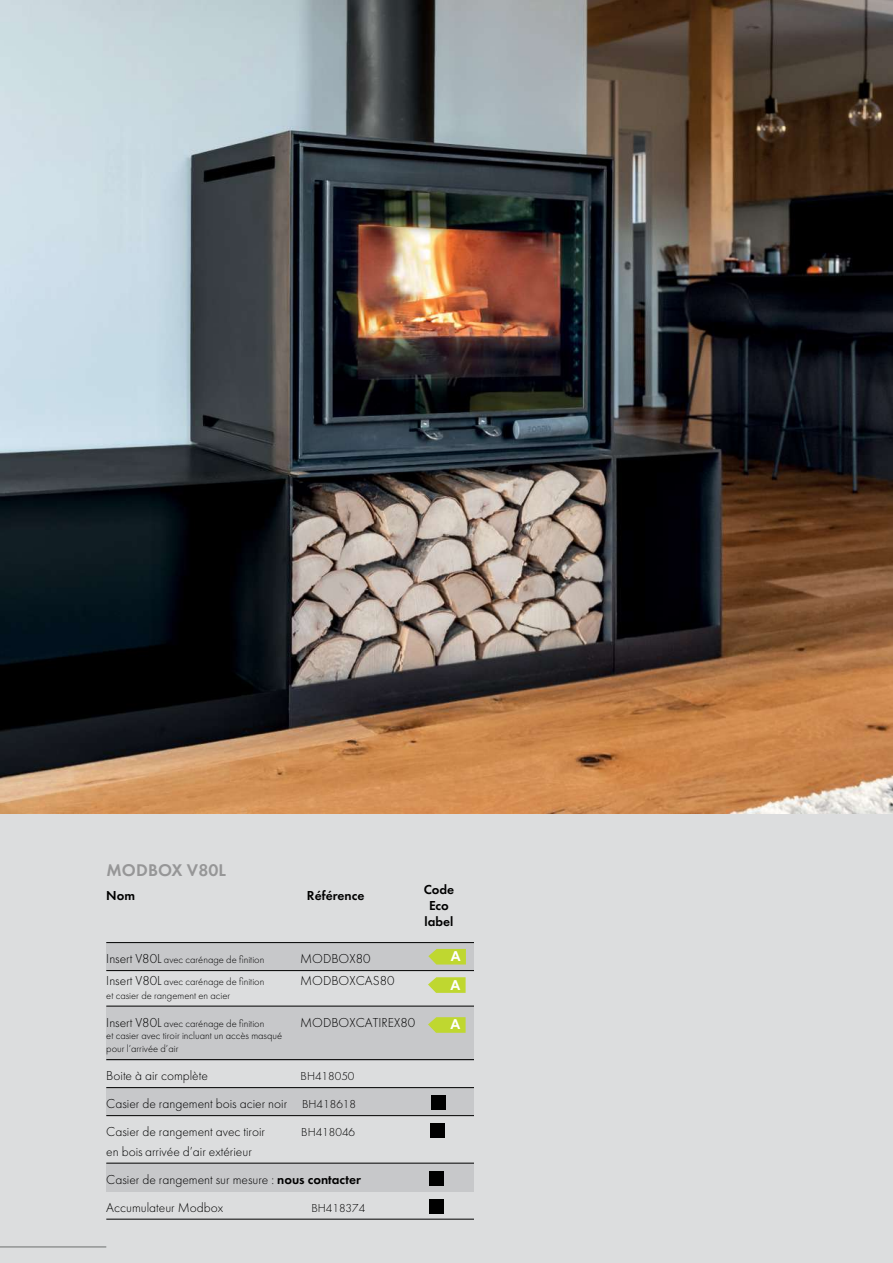
<style>
.page{position:relative;width:893px;height:1263px;background:#fff}
.page>*{position:absolute;margin:0;border:0;box-sizing:border-box;transform-origin:0 0}
.t1{font:600 17.55px "Futura PT";letter-spacing:.005em;color:#969697}
.t2{font:700 13.8px/28.3px "Arial";color:#fff}
.t3{font:300 13.5px/28px "Futura PT";color:#000}
.t4{font:600 13.5px/16.2px "Futura PT";color:#000;text-align:center}
.t5{font:300 12px "Futura PT";color:#000}
.t6{font:300 10.5px/13.5px "Futura PT";color:#000}
.s1{font-size:13.5px}
.s2{font-size:12px}
.s3{font-weight:600}
</style>
<div class="page">
<div style="left:0;top:813px;width:893px;height:450px;background:#dcddde"></div>
<img style="left:0;top:0;width:893px;height:813px">
<hr style="left:0;top:1246px;width:106px;height:1px;background:#6d6f6f">
<div style="left:106px;top:942px;width:737px;height:28px;background:#c7c8ca"></div>
<div style="left:106px;top:1006px;width:737px;height:54px;background:#c7c8ca"></div>
<div style="left:106px;top:1087px;width:737px;height:29px;background:#c7c8ca"></div>
<div style="left:106px;top:1163px;width:737px;height:28px;background:#c7c8ca"></div>
<hr style="left:106px;top:942px;width:737px;height:1px;background:#000">
<hr style="left:106px;top:970px;width:737px;height:1px;background:#000">
<hr style="left:106px;top:1006px;width:737px;height:1px;background:#000">
<hr style="left:106px;top:1059px;width:737px;height:1px;background:#000">
<hr style="left:106px;top:1087px;width:737px;height:1px;background:#000">
<hr style="left:106px;top:1115px;width:737px;height:1px;background:#000">
<hr style="left:106px;top:1163px;width:737px;height:1px;background:#000">
<hr style="left:106px;top:1219px;width:737px;height:1px;background:#000">
<div style="left:431px;top:1095px;width:14px;height:14px;background:#000"></div>
<div style="left:431px;top:1123px;width:14px;height:14px;background:#000"></div>
<div style="left:430px;top:1171px;width:14px;height:14px;background:#000"></div>
<div style="left:429px;top:1199px;width:14px;height:14px;background:#000"></div>
<svg style="left:428px;top:949px;width:38px;height:15px"></svg>
<svg style="left:428px;top:977px;width:38px;height:16px"></svg>
<svg style="left:428px;top:1017px;width:38px;height:16px"></svg>
<div style="left:475px;top:821px;width:384px;height:430px;background:#dcddde"></div>
<p class="t1" style="left:106px;top:859px;width:121px">MODBOX V80L</p>
<p class="t4" style="left:106px;top:887px;width:30px">Nom</p>
<p class="t4" style="left:307px;top:887px;width:59px">Référence</p>
<p class="t6" style="left:106px;top:953px;width:160px"><span class="s1">Insert V80L</span> avec carénage de finition</p>
<p class="t3" style="left:300px;top:945px;width:72px">MODBOX80</p>
<p class="t6" style="left:106px;top:975px;width:160px"><span class="s1">Insert V80L</span> avec carénage de finition</p>
<p class="t3" style="left:300px;top:967px;width:96px">MODBOXCAS80</p>
<p class="t6" style="left:106px;top:988px;width:125px">et casier de rangement en acier</p>
<p class="t6" style="left:106px;top:1016px;width:160px"><span class="s1">Insert V80L</span> avec carénage de finition</p>
<p class="t3" style="left:300px;top:1008px;width:117px">MODBOXCATIREX80</p>
<p class="t6" style="left:106px;top:1028px;width:177px">et casier avec tiroir incluant un accès masqué pour l’arrivée d’air</p>
<p class="t3" style="left:106px;top:1062px;width:103px">Boite à air complète</p>
<p class="t5" style="left:301px;top:1069px;width:55px">BH418050</p>
<p class="t3" style="left:106px;top:1090px;width:251px">Casier de rangement bois acier noir <span class="s2">BH418618<br></span>Casier de rangement avec tiroir</p>
<p class="t5" style="left:301px;top:1125px;width:55px">BH418046</p>
<p class="t3" style="left:106px;top:1137px;width:256px">en bois arrivée d’air extérieur<br>Casier de rangement sur mesure : <span class="s3">nous contacter<br></span>Accumulateur Modbox</p>
<p class="t5" style="left:311px;top:1201px;width:55px">BH418374</p>
<p class="t4" style="left:424px;top:881px;width:32px">Code<br>Eco label</p>
<p class="t2" style="left:450px;top:942px;width:12px">A<br>A</p>
<p class="t2" style="left:450px;top:1011px;width:11px">A</p>
</div>
